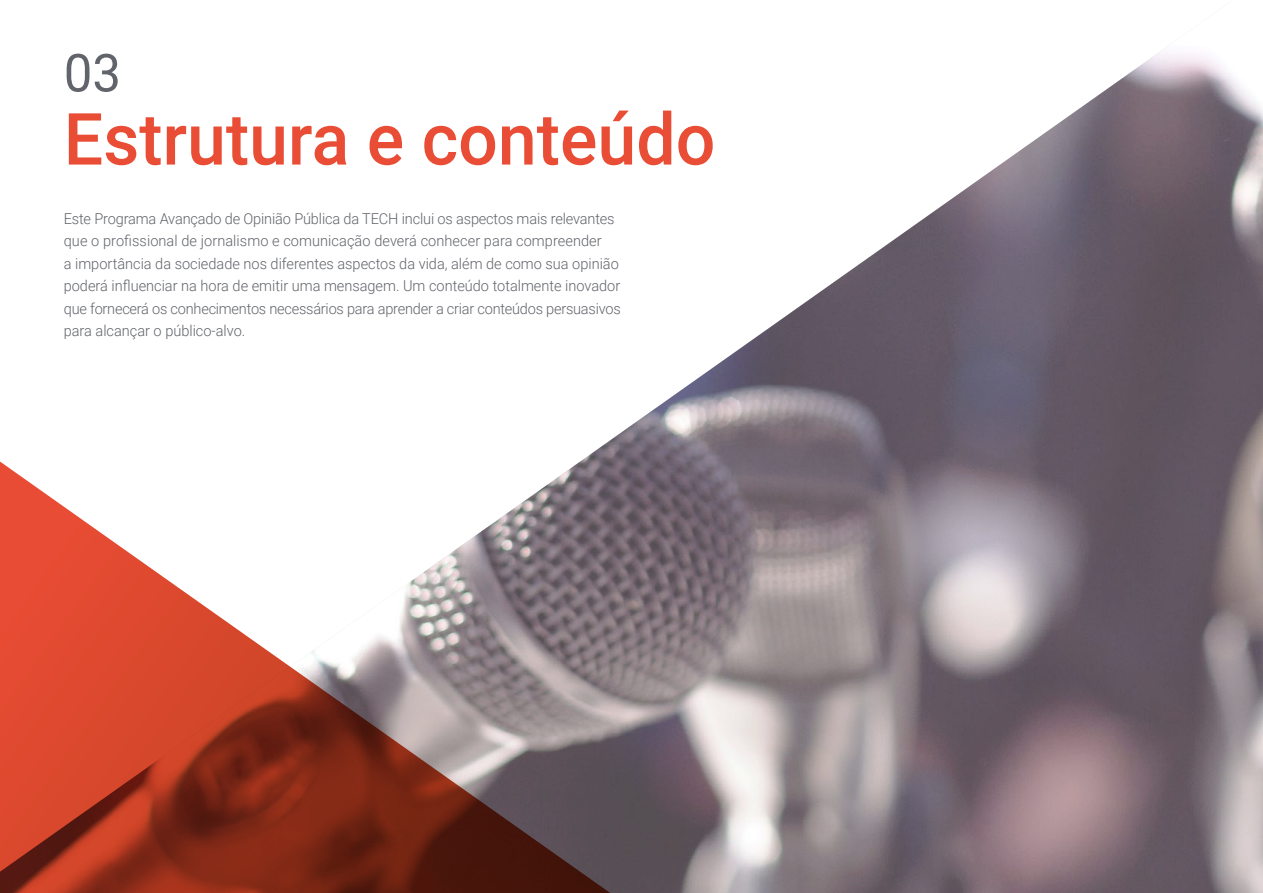
<style>
.page{position:relative;width:1263px;height:893px;background:#fff}
.page>*{position:absolute;margin:0;border:0;box-sizing:border-box;transform-origin:0 0}
.t1{font:500 72px "Roboto";color:#e94d35}
.t2{font:52.5px "Roboto";color:#61646a}
.t3{font:300 15px/22.5px "Roboto";color:#61646a}
</style>
<div class="page">
<img style="left:602px;top:48px;width:661px;height:845px">
<svg style="left:0;top:446px;width:640px;height:447px"></svg>
<h2 class="t2" style="left:64px;top:36px;width:59px">03</h2>
<h1 class="t1" style="left:64px;top:89px;width:653px">Estrutura e conteúdo</h1>
<p class="t3" style="left:64px;top:207px;width:558px">Este Programa Avançado de Opinião Pública da TECH inclui os aspectos mais relevantes que o profissional de jornalismo e comunicação deverá conhecer para compreender<br>a importância da sociedade nos diferentes aspectos da vida, além de como sua opinião poderá influenciar na hora de emitir uma mensagem. Um conteúdo totalmente inovador que fornecerá os conhecimentos necessários para aprender a criar conteúdos persuasivos para alcançar o público-alvo.</p>
</div>
